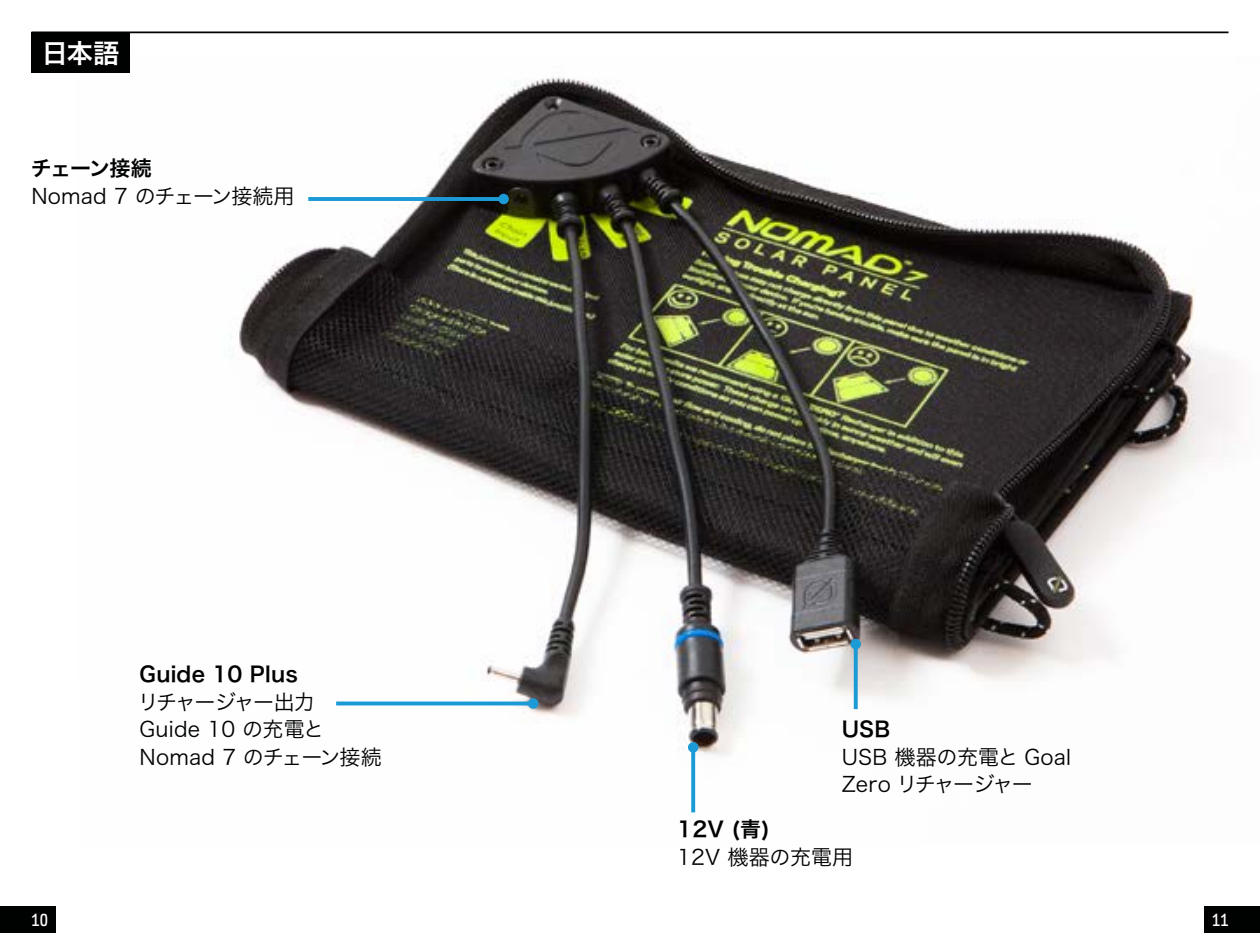
<style>
.page{position:relative;width:1260px;height:945px;background:#fff}
.page>*{position:absolute;margin:0;border:0;box-sizing:border-box;transform-origin:0 0}
.t1{font:26.25px "Hira Kaku Pro W6";color:#fff}
.t2{font:21px/27.7px "Hira Kaku Pro W3";letter-spacing:-.005em;color:#000101}
.t3{font:21px/27.7px "Hira Kaku Pro W3";letter-spacing:-.03em;color:#000101}
.t4{font:21px "Hira Kaku Pro W6";letter-spacing:.01em;color:#000101}
.t5{font:500 15.75px "Galaxie Polaris Condensed";color:#fff}
</style>
<div class="page">
<div style="left:0;top:906px;width:55px;height:27px;background:#000101"></div>
<div style="left:1205px;top:906px;width:55px;height:27px;background:#000101"></div>
<img style="left:229px;top:77px;width:1007px;height:736px">
<hr style="left:308px;top:197px;width:197px;height:4px;background:#1c9ad6">
<div style="left:498px;top:194px;width:11px;height:10px;background:#1c9ad6;border-radius:50%"></div>
<hr style="left:336px;top:702px;width:199px;height:3px;background:#1c9ad6">
<div style="left:528px;top:698px;width:10px;height:11px;background:#1c9ad6;border-radius:50%"></div>
<svg style="left:691px;top:753px;width:4px;height:59px"></svg>
<div style="left:688px;top:742px;width:10px;height:11px;background:#1c9ad6;border-radius:50%"></div>
<svg style="left:854px;top:649px;width:4px;height:60px"></svg>
<div style="left:850px;top:639px;width:11px;height:10px;background:#1c9ad6;border-radius:50%"></div>
<div style="left:32px;top:33px;width:98px;height:40px;background:#000101"></div>
<hr style="left:32px;top:32px;width:1196px;height:1px;background:#000">
<p class="t1" style="left:42px;top:30px;width:79px">日本語</p>
<p class="t4" style="left:31px;top:150px;width:122px">チェーン接続</p>
<p class="t2" style="left:31px;top:181px;width:265px">Nomad 7 のチェーン接続用</p>
<p class="t4" style="left:140px;top:655px;width:160px">Guide 10 Plus</p>
<p class="t3" style="left:138px;top:686px;width:246px">リチャージャー出力<br>Guide 10 の充電と<br>Nomad 7 のチェーン接続</p>
<p class="t4" style="left:842px;top:710px;width:50px">USB</p>
<p class="t2" style="left:842px;top:741px;width:231px">USB 機器の充電と Goal<br>Zero リチャージャー</p>
<p class="t4" style="left:677px;top:810px;width:94px">12V (青)</p>
<p class="t2" style="left:677px;top:842px;width:177px">12V 機器の充電用</p>
<p class="t5" style="left:32px;top:909px;width:18px">10</p>
<p class="t5" style="left:1212px;top:909px;width:18px">11</p>
</div>
